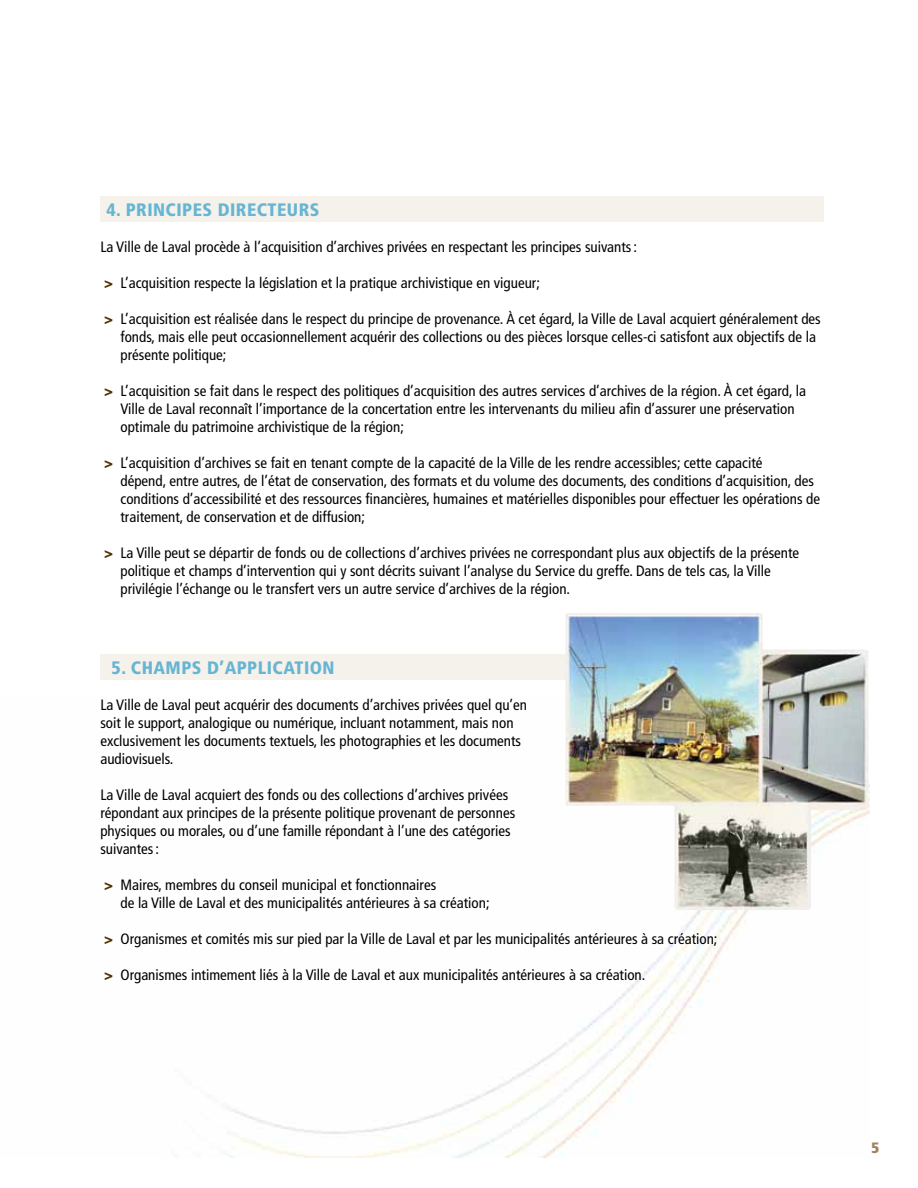
<style>
.page{position:relative;width:918px;height:1188px;background:#fff}
.page>*{position:absolute;margin:0;border:0;box-sizing:border-box;transform-origin:0 0}
.t1{font:900 condensed 18px "Frutiger";letter-spacing:.025em;color:#66b5d3}
.t2{font:condensed 15px/18px "Frutiger";color:#000}
.t3{font:900 condensed 15px "Frutiger";color:#9f845e}
.s1{font-weight:900;color:#513100}
</style>
<div class="page">
<img style="left:227px;top:701px;width:642px;height:456px">
<div style="left:100px;top:197px;width:724px;height:25px;background:#f5f1eb"></div>
<div style="left:100px;top:654px;width:724px;height:26px;background:#f5f1eb"></div>
<img style="left:566px;top:613px;width:302px;height:297px">
<p class="t1" style="left:106px;top:199px;width:122px">4. PRINCIPES DIRECTE</p>
<p class="t1" style="left:287px;top:199px;width:23px">URS</p>
<p class="t2" style="left:100px;top:238px;width:538px">La Ville de Laval procède à l’acquisition d’archives privées en respectant les principes suivants:</p>
<p class="t2" style="left:104px;top:274px;width:437px"><span class="s1">&gt;</span> L’acquisition respecte la législation et la pratique archivistique en vigueur;</p>
<p class="t2" style="left:121px;top:310px;width:702px;text-indent:-16px"><span class="s1">&gt;</span> L’acquisition est réalisée dans le respect du principe de provenance. À cet égard, la Ville de Laval acquiert généralement des fonds, mais elle peut occasionnellement acquérir des collections ou des pièces lorsque celles-ci satisfont aux objectifs de la présente politique;</p>
<p class="t2" style="left:121px;top:382px;width:687px;text-indent:-16px"><span class="s1">&gt;</span> L’acquisition se fait dans le respect des politiques d’acquisition des autres services d’archives de la région. À cet égard, la<br>Ville de Laval reconnaît l’importance de la concertation entre les intervenants du milieu afin d’assurer une préservation optimale du patrimoine archivistique de la région;</p>
<p class="t2" style="left:121px;top:454px;width:701px;text-indent:-16px"><span class="s1">&gt;</span> L’acquisition d’archives se fait en tenant compte de la capacité de la Ville de les rendre accessibles; cette capacité<br>dépend, entre autres, de l’état de conservation, des formats et du volume des documents, des conditions d’acquisition, des conditions d’accessibilité et des ressources financières, humaines et matérielles disponibles pour effectuer les opérations de traitement, de conservation et de diffusion;</p>
<p class="t2" style="left:121px;top:544px;width:680px;text-indent:-16px"><span class="s1">&gt;</span> La Ville peut se départir de fonds ou de collections d’archives privées ne correspondant plus aux objectifs de la présente politique et champs d’intervention qui y sont décrits suivant l’analyse du Service du greffe. Dans de tels cas, la Ville privilégie l’échange ou le transfert vers un autre service d’archives de la région.</p>
<p class="t1" style="left:112px;top:656px;width:156px">5. CHAM PS D’APPLICATI</p>
<p class="t1" style="left:310px;top:656px;width:26px">ON</p>
<p class="t2" style="left:100px;top:695px;width:428px">La Ville de Laval peut acquérir des documents d’archives privées quel qu’en soit le support, analogique ou numérique, incluant notamment, mais non exclusivement les documents textuels, les photographies et les documents audiovisuels.</p>
<p class="t2" style="left:100px;top:785px;width:416px">La Ville de Laval acquiert des fonds ou des collections d’archives privées répondant aux principes de la présente politique provenant de personnes physiques ou morales, ou d’une famille répondant à l’une des catégories suivantes:</p>
<p class="t2" style="left:121px;top:875px;width:371px;text-indent:-16px"><span class="s1">&gt;</span> Maires, membres du conseil municipal et fonctionnaires<br>de la Ville de Laval et des municipalités antérieures à sa création;</p>
<p class="t2" style="left:104px;top:929px;width:615px"><span class="s1">&gt;</span> Organismes et comités mis sur pied par la Ville de Laval et par les municipalités antérieures à sa création;</p>
<p class="t2" style="left:104px;top:965px;width:543px"><span class="s1">&gt;</span> Organismes intimement liés à la Ville de Laval et aux municipalités antérieures à sa création.</p>
<p class="t3" style="left:872px;top:1139px;width:9px">5</p>
</div>
